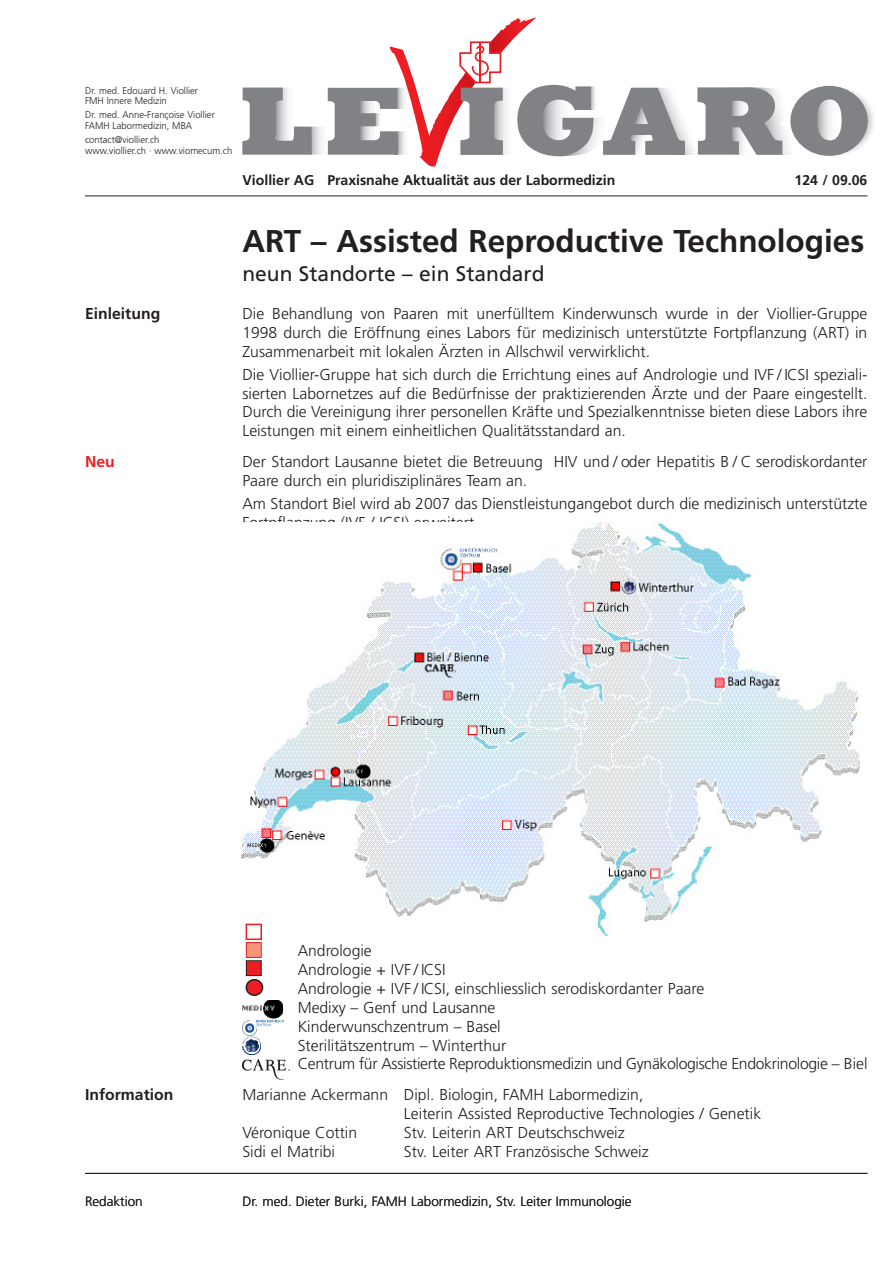
<style>
.page{position:relative;width:893px;height:1263px;background:#fff}
.page>*{position:absolute;margin:0;border:0;box-sizing:border-box;transform-origin:0 0}
.Titel{font:700 31.5px "Frutiger LT Std";color:#231f20}
.Untertitel{font:21px "Frutiger LT Std";color:#231f20}
.t1{font:300 15.75px/18.9px "Frutiger LT Std";color:#231f20;text-align:justify}
.t2{font:300 15.75px "Frutiger LT Std";letter-spacing:-.02em;color:#231f20}
.t3{font:700 15.75px "Frutiger LT Std";color:#231f20}
.t4{font:700 15.75px "Frutiger LT Std";color:#ee1d23}
.t5{font:700 14.1px "Frutiger LT Std";letter-spacing:-.005em;color:#231f20}
.t6{font:300 13.5px "Frutiger LT Std";color:#231f20}
.t7{font:300 9.75px/10.5px "Frutiger LT Std";color:#231f20}
</style>
<div class="page">
<hr style="left:85px;top:1173px;width:782px;height:1px;background:#231f20">
<svg style="left:242px;top:17px;width:632px;height:150px"></svg>
<hr style="left:85px;top:196px;width:782px;height:1px;background:#231f20">
<img style="left:242px;top:523px;width:619px;height:415px">
<div style="left:246px;top:924px;width:15px;height:15px;background:#fff"></div>
<div style="left:246px;top:924px;width:16px;height:16px;border:2px solid #ee1d23"></div>
<div style="left:246px;top:942px;width:15px;height:15px;background:#f6977a"></div>
<div style="left:246px;top:942px;width:16px;height:16px;border:1px solid #ee1d23"></div>
<div style="left:246px;top:961px;width:15px;height:14px;background:#ee1d23"></div>
<div style="left:246px;top:960px;width:16px;height:16px;border:1px solid #231f20"></div>
<div style="left:246px;top:980px;width:17px;height:15px;background:#ee1d23;border-radius:50%"></div>
<div style="left:246px;top:979px;width:17px;height:17px;border:2px solid #231f20;border-radius:50%"></div>
<img style="left:242px;top:1000px;width:42px;height:35px">
<img style="left:242px;top:1036px;width:18px;height:18px">
<img style="left:242px;top:1059px;width:47px;height:20px">
<p class="t7" style="left:85px;top:85px;width:115px">Dr. med. Edouard H. Viollier<br>FMH Innere Medizin</p>
<p class="t7" style="left:85px;top:110px;width:131px">Dr. med. Anne-Françoise Viollier</p>
<p class="t7" style="left:85px;top:120px;width:109px">FAMH Labormedizin, MBA</p>
<p class="t7" style="left:85px;top:135px;width:76px">contact@viollier.ch</p>
<p class="t7" style="left:85px;top:145px;width:149px">www.viollier.ch · www.viomecum.ch</p>
<p class="t5" style="left:242px;top:172px;width:374px">Viollier AG Praxisnahe Aktualität aus der Labormedizin</p>
<p class="t5" style="left:794px;top:172px;width:74px">124 / 09.06</p>
<p class="Titel" style="left:242px;top:223px;width:623px">ART – Assisted Reproductive Technologies</p>
<p class="Untertitel" style="left:242px;top:261px;width:304px">neun Standorte – ein Standard</p>
<p class="t3" style="left:85px;top:304px;width:77px">Einleitung</p>
<p class="t1" style="left:242px;top:304px;width:627px">Die Behandlung von Paaren mit unerfülltem Kinderwunsch wurde in der Viollier-Gruppe 1998 durch die Eröffnung eines Labors für medizinisch unterstützte Fortpflanzung (ART) in Zusammenarbeit mit lokalen Ärzten in Allschwil verwirklicht.</p>
<p class="t1" style="left:242px;top:365px;width:627px">Die Viollier-Gruppe hat sich durch die Errichtung eines auf Andrologie und IVF / ICSI speziali&shy;sierten Labornetzes auf die Bedürfnisse der praktizierenden Ärzte und der Paare eingestellt.<br>Durch die Vereinigung ihrer personellen Kräfte und Spezialkenntnisse bieten diese Labors ihre Leistungen mit einem einheitlichen Qualitätsstandard an.</p>
<p class="t4" style="left:85px;top:452px;width:31px">Neu</p>
<p class="t1" style="left:242px;top:453px;width:627px">Der Standort Lausanne bietet die Betreuung HIV und / oder Hepatitis B / C serodiskordanter<br>Paare durch ein pluridisziplinäres Team an.</p>
<p class="t1" style="left:242px;top:495px;width:627px">Am Standort Biel wird ab 2007 das Dienstleistungangebot durch die medizinisch unterstützte<br>Fortpflanzung (IVF / ICSI) erweitert.</p>
<p class="t1" style="left:298px;top:941px;width:76px">Andrologie</p>
<p class="t1" style="left:298px;top:960px;width:149px">Andrologie + IVF / ICSI</p>
<p class="t1" style="left:298px;top:979px;width:408px">Andrologie + IVF / ICSI, einschliesslich serodiskordanter Paare</p>
<p class="t1" style="left:298px;top:998px;width:199px">Medixy – Genf und Lausanne</p>
<p class="t1" style="left:298px;top:1017px;width:205px">Kinderwunschzentrum – Basel</p>
<p class="t1" style="left:298px;top:1036px;width:210px">Sterilitätszentrum – Winterthur</p>
<p class="t2" style="left:298px;top:1055px;width:571px">Centrum für Assistierte Reproduktionsmedizin und Gynäkologische Endokrinologie – Biel</p>
<p class="t3" style="left:85px;top:1086px;width:90px">Information</p>
<p class="t1" style="left:242px;top:1086px;width:402px">Marianne Ackermann Dipl. Biologin, FAMH Labormedizin,</p>
<p class="t1" style="left:404px;top:1105px;width:359px">Leiterin Assisted Reproductive Technologies / Genetik</p>
<p class="t1" style="left:242px;top:1123px;width:116px">Véronique Cottin</p>
<p class="t1" style="left:404px;top:1123px;width:222px">Stv. Leiterin ART Deutschschweiz</p>
<p class="t1" style="left:242px;top:1142px;width:94px">Sidi el Matribi</p>
<p class="t1" style="left:404px;top:1142px;width:246px">Stv. Leiter ART Französische Schweiz</p>
<p class="t6" style="left:85px;top:1194px;width:59px">Redaktion</p>
<p class="t6" style="left:242px;top:1194px;width:391px">Dr. med. Dieter Burki, FAMH Labormedizin, Stv. Leiter Immunologie</p>
</div>
